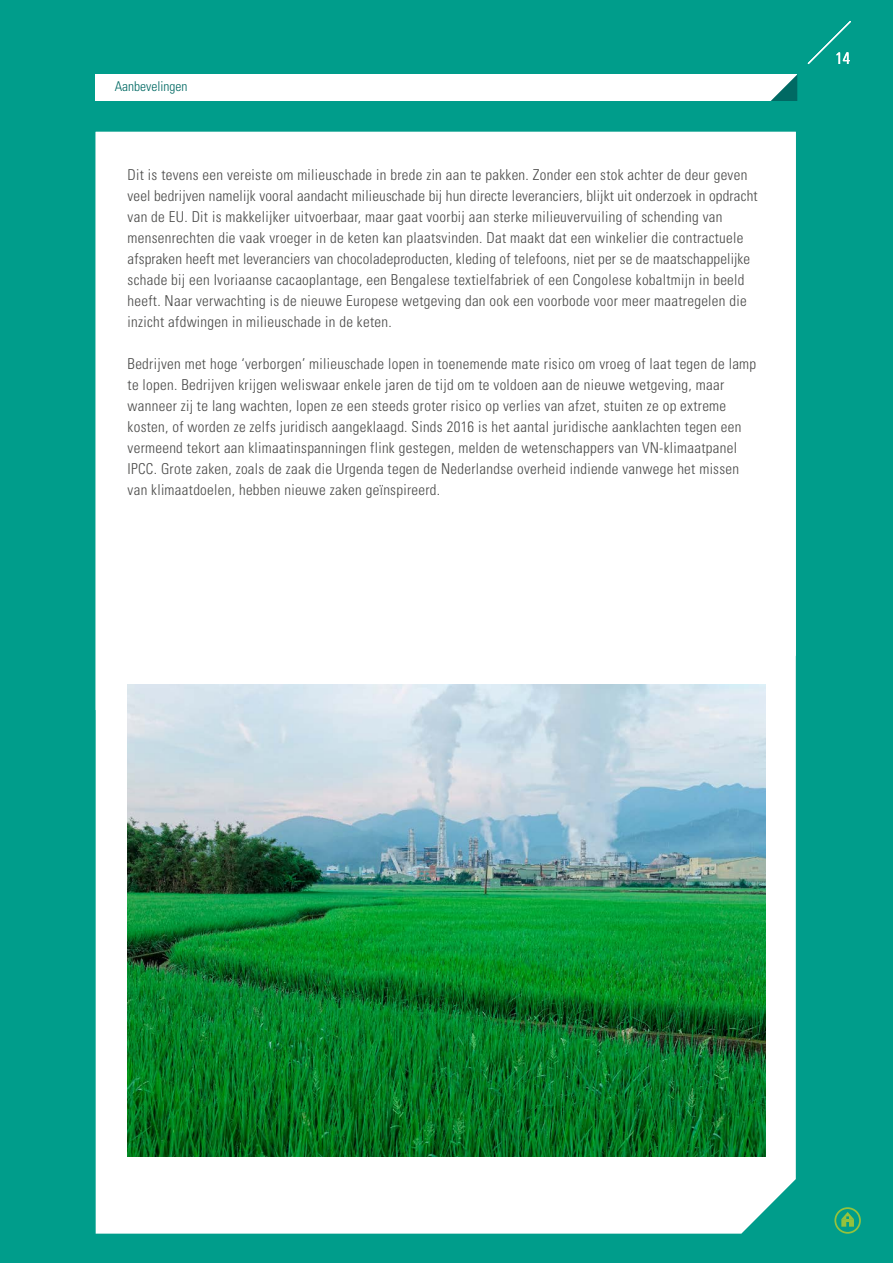
<style>
.page{position:relative;width:893px;height:1263px;background:#009d8b}
.page>*{position:absolute;margin:0;border:0;box-sizing:border-box;transform-origin:0 0}
.t1{font:300 condensed 16.5px "Univers LT Std";color:#fff}
.t2{font:300 condensed 15px/21px "Univers LT Std";letter-spacing:.02em;color:#4a4a49}
.t3{font:300 condensed 13.5px "Univers LT Std";color:#006963}
</style>
<div class="page">
<div style="left:96px;top:710px;width:700px;height:523px;background:#fff"></div>
<div style="left:96px;top:132px;width:700px;height:578px;background:#fff"></div>
<svg style="left:841px;top:1212px;width:13px;height:15px"></svg>
<div style="left:834px;top:1207px;width:27px;height:27px;border:2px solid #94c23d;border-radius:50%"></div>
<div style="left:96px;top:74px;width:701px;height:27px;background:#fff"></div>
<svg style="left:771px;top:75px;width:26px;height:26px"></svg>
<svg style="left:807px;top:21px;width:44px;height:43px"></svg>
<img style="left:128px;top:684px;width:637px;height:473px">
<p class="t3" style="left:115px;top:78px;width:74px">Aanbevelingen</p>
<p class="t2" style="left:128px;top:164px;width:632px">Dit is tevens een vereiste om milieuschade in brede zin aan te pakken. Zonder een stok achter de deur geven veel bedrijven namelijk vooral aandacht milieuschade bij hun directe leveranciers, blijkt uit onderzoek in opdracht van de EU. Dit is makkelijker uitvoerbaar, maar gaat voorbij aan sterke milieuvervuiling of schending van mensenrechten die vaak vroeger in de keten kan plaatsvinden. Dat maakt dat een winkelier die contractuele afspraken heeft met leveranciers van chocoladeproducten, kleding of telefoons, niet per se de maatschappelijke schade bij een Ivoriaanse cacaoplantage, een Bengalese textielfabriek of een Congolese kobaltmijn in beeld heeft. Naar verwachting is de nieuwe Europese wetgeving dan ook een voorbode voor meer maatregelen die inzicht afdwingen in milieuschade in de keten.</p>
<p class="t2" style="left:128px;top:353px;width:630px">Bedrijven met hoge ‘verborgen’ milieuschade lopen in toenemende mate risico om vroeg of laat tegen de lamp te lopen. Bedrijven krijgen weliswaar enkele jaren de tijd om te voldoen aan de nieuwe wetgeving, maar wanneer zij te lang wachten, lopen ze een steeds groter risico op verlies van afzet, stuiten ze op extreme kosten, of worden ze zelfs juridisch aangeklaagd. Sinds 2016 is het aantal juridische aanklachten tegen een vermeend tekort aan klimaatinspanningen flink gestegen, melden de wetenschappers van VN-klimaatpanel IPCC. Grote zaken, zoals de zaak die Urgenda tegen de Nederlandse overheid indiende vanwege het missen van klimaatdoelen, hebben nieuwe zaken geïnspireerd.</p>
<p class="t1" style="left:836px;top:48px;width:16px">14</p>
</div>
